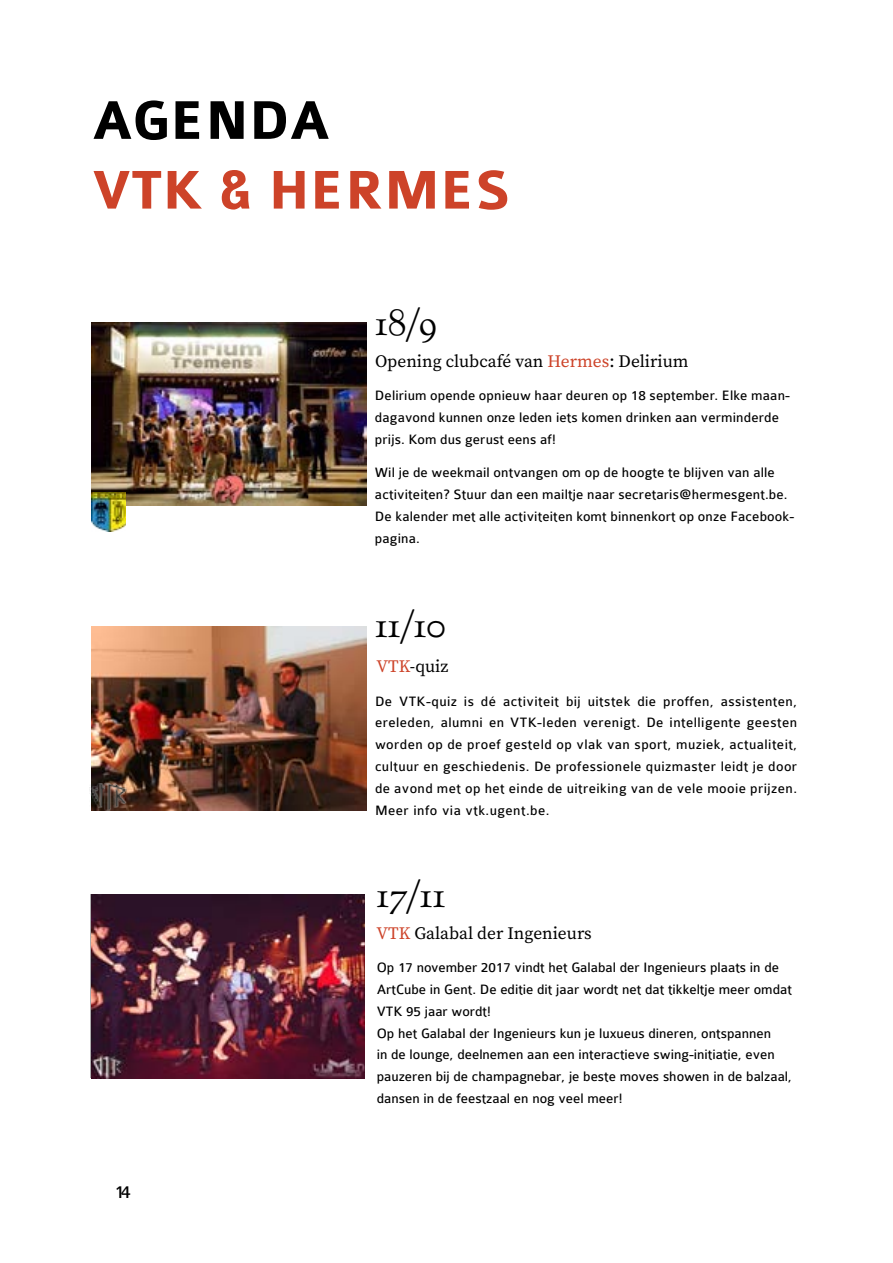
<style>
.page{position:relative;width:893px;height:1263px;background:#fff}
.page>*{position:absolute;margin:0;border:0;box-sizing:border-box;transform-origin:0 0}
.t1{font:700 58.05px "Colaborate";color:#cd4329}
.t2{font:700 58.05px "Colaborate";color:#000}
.t3{font:37.8px "OFL Goudy St M";color:#000}
.t4{font:19.2px "Colaborate";color:#000}
.t5{font:17.4px "Source Serif Pro";color:#000}
.t6{font:14.55px/21.8px "Colaborate";letter-spacing:.01em;color:#000}
.s1{color:#cd4329}
</style>
<div class="page">
<img style="left:92px;top:627px;width:274px;height:183px">
<img style="left:92px;top:895px;width:273px;height:183px">
<img style="left:92px;top:323px;width:274px;height:183px">
<img style="left:92px;top:492px;width:34px;height:39px">
<img style="left:90px;top:783px;width:38px;height:27px">
<h1 class="t2" style="left:92px;top:90px;width:240px">AGENDA</h1>
<h1 class="t1" style="left:92px;top:160px;width:420px">VTK &amp; HERMES</h1>
<h2 class="t3" style="left:375px;top:298px;width:64px">18/9</h2>
<p class="t5" style="left:375px;top:349px;width:315px">Opening clubcafé van <span class="s1">Hermes</span>: Delirium</p>
<p class="t6" style="left:375px;top:385px;width:417px">Delirium opende opnieuw haar deuren op 18 september. Elke maan&shy;dagavond kunnen onze leden iets komen drinken aan verminderde prijs. Kom dus gerust eens af!</p>
<p class="t6" style="left:375px;top:462px;width:421px">Wil je de weekmail ontvangen om op de hoogte te blijven van alle activiteiten? Stuur dan een mailtje naar secretaris@hermesgent.be.<br>De kalender met alle activiteiten komt binnenkort op onze Facebook&shy;pagina.</p>
<h2 class="t3" style="left:375px;top:600px;width:73px">11/10</h2>
<p class="t5" style="left:376px;top:655px;width:73px"><span class="s1">VTK</span>-quiz</p>
<p class="t6" style="left:375px;top:690px;width:424px;text-align:justify">De VTK-quiz is dé activiteit bij uitstek die proffen, assistenten, ereleden, alumni en VTK-leden verenigt. De intelligente geesten worden op de proef gesteld op vlak van sport, muziek, actualiteit, cultuur en geschiedenis. De professionele quizmaster leidt je door de avond met op het einde de uitreiking van de vele mooie prijzen.<br>Meer info via vtk.ugent.be.</p>
<h3 class="t4" style="left:114px;top:1182px;width:18px">14</h3>
<h2 class="t3" style="left:376px;top:870px;width:71px">17/11</h2>
<p class="t5" style="left:376px;top:921px;width:217px"><span class="s1">VTK</span> Galabal der Ingenieurs</p>
<p class="t6" style="left:377px;top:957px;width:417px">Op 17 november 2017 vindt het Galabal der Ingenieurs plaats in de ArtCube in Gent. De editie dit jaar wordt net dat tikkeltje meer omdat VTK 95 jaar wordt!<br>Op het Galabal der Ingenieurs kun je luxueus dineren, ontspannen<br>in de lounge, deelnemen aan een interactieve swing-initiatie, even pauzeren bij de champagnebar, je beste moves showen in de balzaal, dansen in de feestzaal en nog veel meer!</p>
</div>
